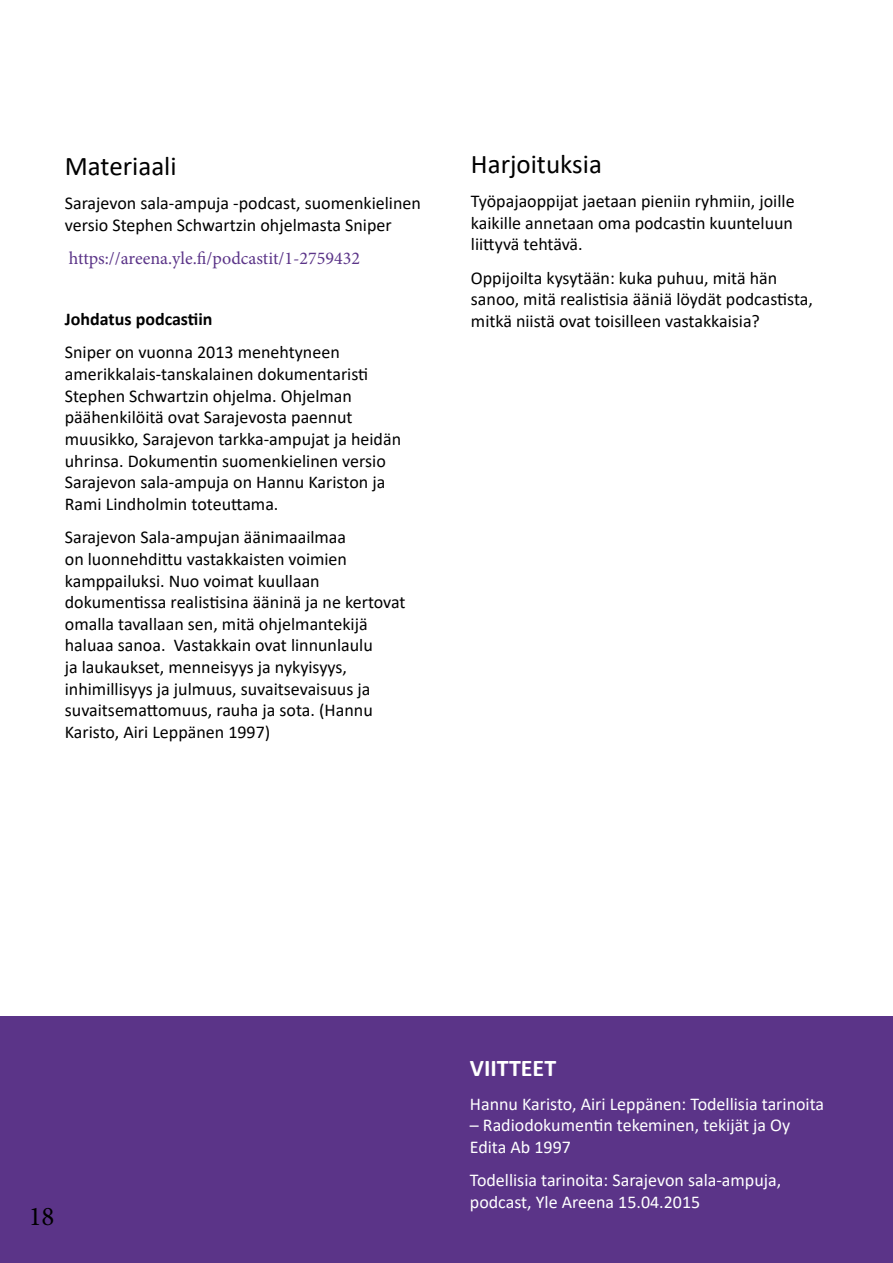
<style>
.page{position:relative;width:893px;height:1263px;background:#fff}
.page>*{position:absolute;margin:0;border:0;box-sizing:border-box;transform-origin:0 0}
.t1{font:27px "Calibri";color:#000}
.t2{font:27px "Minion Pro";color:#000}
.t3{font:700 24px "Calibri";color:#fff}
.t4{font:18px/21.6px "Calibri";color:#000}
.t5{font:18px/21.6px "Calibri";color:#fff}
.t6{font:18px "Minion Pro";color:#5b3488}
.t7{font:700 18px "Calibri";color:#000}
</style>
<div class="page">
<div style="left:0;top:1016px;width:893px;height:247px;background:#5b3488"></div>
<h1 class="t1" style="left:65px;top:148px;width:113px">Materiaali</h1>
<p class="t4" style="left:65px;top:192px;width:358px">Sarajevon sala-ampuja -podcast, suomenkielinen versio Stephen Schwartzin ohjelmasta Sniper</p>
<p class="t6" style="left:69px;top:246px;width:293px">https://areena.yle.fi/podcastit/1-2759432</p>
<p class="t7" style="left:65px;top:306px;width:149px">Johdatus podcastiin</p>
<p class="t4" style="left:65px;top:341px;width:338px">Sniper on vuonna 2013 menehtyneen amerikkalais-tanskalainen dokumentaristi Stephen Schwartzin ohjelma. Ohjelman päähenkilöitä ovat Sarajevosta paennut muusikko, Sarajevon tarkka-ampujat ja heidän uhrinsa. Dokumentin suomenkielinen versio Sarajevon sala-ampuja on Hannu Kariston ja Rami Lindholmin toteuttama.</p>
<p class="t4" style="left:65px;top:526px;width:342px">Sarajevon Sala-ampujan äänimaailmaa<br>on luonnehdittu vastakkaisten voimien kamppailuksi. Nuo voimat kuullaan dokumentissa realistisina ääninä ja ne kertovat omalla tavallaan sen, mitä ohjelmantekijä haluaa sanoa. Vastakkain ovat linnunlaulu<br>ja laukaukset, menneisyys ja nykyisyys, inhimillisyys ja julmuus, suvaitsevaisuus ja suvaitsemattomuus, rauha ja sota. (Hannu Karisto, Airi Leppänen 1997)</p>
<h1 class="t1" style="left:471px;top:146px;width:132px">Harjoituksia</h1>
<p class="t4" style="left:471px;top:190px;width:325px;text-align:justify">Työpajaoppijat jaetaan pieniin ryhmiin, joille kaikille annetaan oma podcastin kuunteluun liittyvä tehtävä.</p>
<p class="t4" style="left:471px;top:267px;width:344px">Oppijoilta kysytään: kuka puhuu, mitä hän sanoo, mitä realistisia ääniä löydät podcastista, mitkä niistä ovat toisilleen vastakkaisia?</p>
<h1 class="t2" style="left:29px;top:1198px;width:27px">18</h1>
<h2 class="t3" style="left:470px;top:1051px;width:88px">VIITTEET</h2>
<p class="t5" style="left:470px;top:1092px;width:356px">Hannu Karisto, Airi Leppänen: Todellisia tarinoita</p>
<p class="t5" style="left:470px;top:1114px;width:322px">– Radiodokumentin tekeminen, tekijät ja Oy<br>Edita Ab 1997</p>
<p class="t5" style="left:470px;top:1169px;width:313px">Todellisia tarinoita: Sarajevon sala-ampuja, podcast, Yle Areena 15.04.2015</p>
</div>
